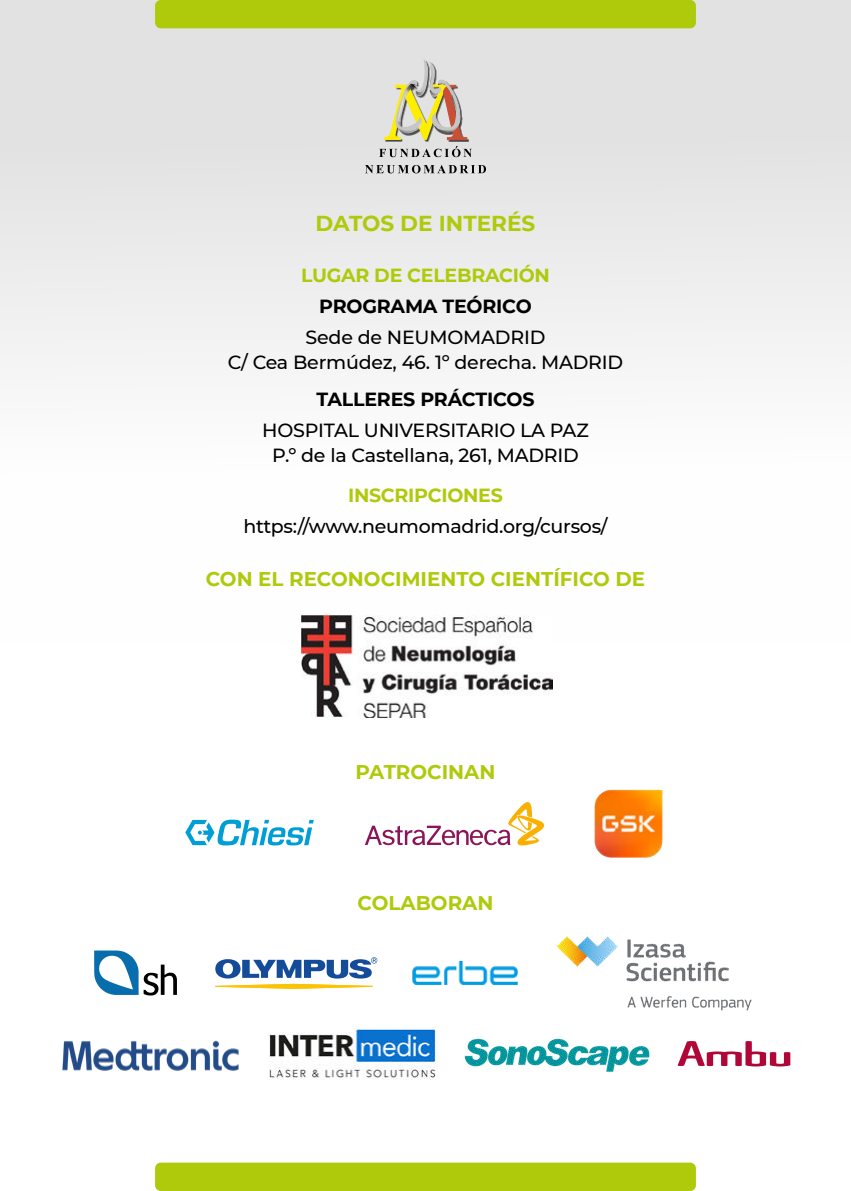
<style>
.page{position:relative;width:851px;height:1191px;background:#fff}
.page>*{position:absolute;margin:0;border:0;box-sizing:border-box;transform-origin:0 0}
.t1{font:700 21.6px "Montserrat";color:#afca0b}
.t2{font:700 19.8px "Montserrat";color:#afca0b}
.t3{font:500 19px/25.4px "Montserrat";letter-spacing:-.01em;color:#000;text-align:center}
.t4{font:700 19px "Montserrat";letter-spacing:-.01em;color:#000}
.t5{font:700 19px "Montserrat";letter-spacing:-.015em;color:#afca0b}
</style>
<div class="page">
<div style="left:0;top:0;width:850px;height:643px;background:linear-gradient(to bottom,#ddd,#fff)"></div>
<div style="left:155px;top:0;width:540px;height:28px;background:#afca0b;border-radius:6px"></div>
<div style="left:155px;top:1162px;width:540px;height:29px;background:#afca0b;border-radius:6px"></div>
<svg style="left:379px;top:146px;width:93px;height:11px"></svg>
<svg style="left:365px;top:165px;width:121px;height:8px"></svg>
<div style="left:385px;top:61px;width:83px;height:80px;background:#000;opacity:.7"></div>
<svg style="left:384px;top:60px;width:83px;height:80px"></svg>
<img style="left:302px;top:615px;width:251px;height:102px">
<svg style="left:185px;top:819px;width:129px;height:26px"></svg>
<svg style="left:365px;top:802px;width:180px;height:43px"></svg>
<svg style="left:215px;top:957px;width:162px;height:31px"></svg>
<svg style="left:94px;top:950px;width:83px;height:45px"></svg>
<img style="left:412px;top:961px;width:106px;height:24px">
<img style="left:556px;top:936px;width:196px;height:75px">
<img style="left:62px;top:1040px;width:177px;height:31px">
<img style="left:268px;top:1026px;width:169px;height:54px">
<img style="left:464px;top:1038px;width:186px;height:34px">
<svg style="left:677px;top:1041px;width:113px;height:25px"></svg>
<img style="left:594px;top:789px;width:69px;height:69px">
<p class="t1" style="left:315px;top:207px;width:221px">DATOS DE INTERÉS</p>
<p class="t5" style="left:301px;top:261px;width:250px">LUGAR DE CELEBRACIÓN</p>
<p class="t4" style="left:319px;top:296px;width:214px">PROGRAMA TEÓRICO</p>
<p class="t3" style="left:228px;top:324px;width:397px">Sede de NEUMOMADRID<br>C/ Cea Bermúdez, 46. 1º derecha. MADRID</p>
<p class="t4" style="left:316px;top:388px;width:219px">TALLERES PRÁCTICOS</p>
<p class="t3" style="left:262px;top:417px;width:328px">HOSPITAL UNIVERSITARIO LA PAZ<br>P.º de la Castellana, 261, MADRID</p>
<p class="t5" style="left:348px;top:484px;width:156px">INSCRIPCIONES</p>
<p class="t3" style="left:243px;top:514px;width:365px">https://www.neumomadrid.org/cursos/</p>
<p class="t2" style="left:206px;top:568px;width:441px">CON EL RECONOCIMIENTO CIENTÍFICO DE</p>
<p class="t2" style="left:355px;top:761px;width:141px">PATROCINAN</p>
<p class="t2" style="left:357px;top:888px;width:137px">COLABORAN</p>
</div>
